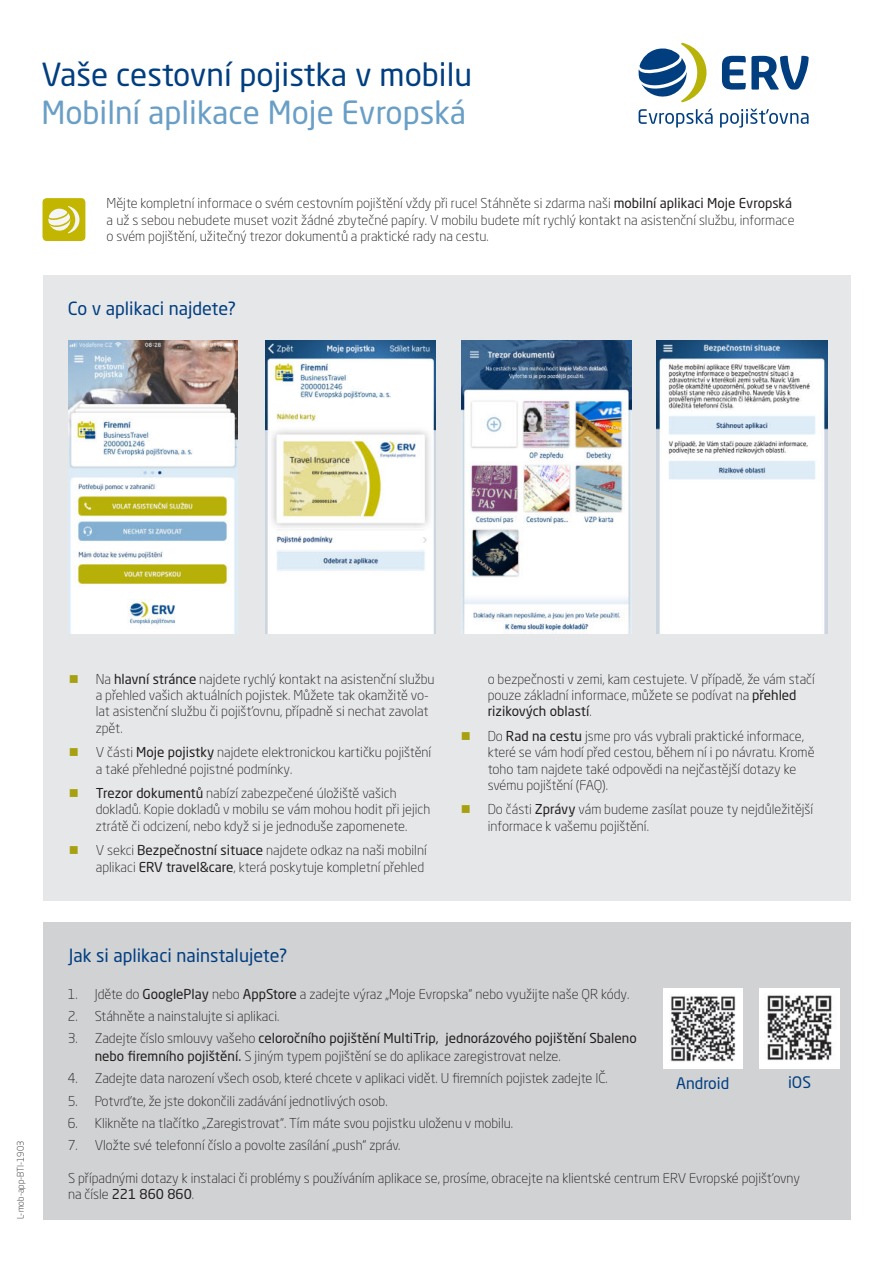
<style>
.page{position:relative;width:893px;height:1263px;background:#fff}
.page>*{position:absolute;margin:0;border:0;box-sizing:border-box;transform-origin:0 0}
.t1{font:31.5px "Neo Sans Pro";color:#013e80}
.t2{font:31.5px "Neo Sans Pro";color:#699ec6}
.t3{font:18px "Neo Sans Pro";color:#013e80}
.t4{font:15.75px "Neo Sans Pro";color:#013e80}
.t5{font:300 13.5px/16.2px "Neo Sans Pro";color:#231f20}
.t6{font:13.5px/18px "Neo Sans Pro";color:#231f20}
.t7{font:300 9px "Neo Sans Pro";color:#231f20}
.s1{font-weight:400}
.s2{font-weight:300}
</style>
<div class="page">
<div style="left:43px;top:275px;width:807px;height:625px;background:#e6e7e9"></div>
<div style="left:43px;top:922px;width:807px;height:298px;background:#d1d2d4"></div>
<img style="left:265px;top:340px;width:170px;height:293px">
<img style="left:656px;top:340px;width:171px;height:293px">
<img style="left:68px;top:340px;width:170px;height:293px">
<div style="left:43px;top:198px;width:42px;height:43px;background:#c2b600;border-radius:4px"></div>
<svg style="left:48px;top:206px;width:31px;height:27px"></svg>
<img style="left:663px;top:989px;width:80px;height:79px">
<img style="left:760px;top:989px;width:79px;height:80px">
<svg style="left:722px;top:56px;width:86px;height:34px"></svg>
<svg style="left:639px;top:109px;width:74px;height:18px"></svg>
<svg style="left:720px;top:109px;width:88px;height:18px"></svg>
<svg style="left:638px;top:43px;width:68px;height:60px"></svg>
<img style="left:461px;top:340px;width:171px;height:293px">
<img style="left:465px;top:397px;width:162px;height:197px">
<h1 class="t1" style="left:41px;top:61px;width:432px">Vaše cestovní pojistka v mobilu</h1>
<h1 class="t2" style="left:41px;top:99px;width:426px">Mobilní aplikace Moje Evropská</h1>
<p class="t5" style="left:107px;top:195px;width:690px">Mějte kompletní informace o svém cestovním pojištění vždy při ruce! Stáhněte si zdarma naši <span class="s1">mobilní aplikaci Moje Evropská </span>a už s sebou nebudete muset vozit žádné zbytečné papíry. V mobilu budete mít rychlý kontakt na asistenční službu, informace o svém pojištění, užitečný trezor dokumentů a praktické rady na cestu.</p>
<h2 class="t3" style="left:68px;top:301px;width:170px">Co v aplikaci najdete?</h2>
<p class="t7" style="left:15px;top:1219px;width:80px;rotate:-90deg">L-mob-app-BTI-1903</p>
<p class="t5" style="left:96px;top:671px;width:340px">Na <span class="s1">hlavní stránce</span> najdete rychlý kontakt na asistenční službu a přehled vašich aktuálních pojistek. Můžete tak okamžitě vo&shy;lat asistenční službu či pojišťovnu, případně si nechat zavolat zpět.</p>
<p class="t5" style="left:96px;top:744px;width:337px">V části <span class="s1">Moje pojistky</span> najdete elektronickou kartičku pojištění a také přehledné pojistné podmínky.</p>
<p class="t5" style="left:96px;top:785px;width:336px"><span class="s1">Trezor dokumentů</span> nabízí zabezpečené úložiště vašich dokladů. Kopie dokladů v mobilu se vám mohou hodit při jejich ztrátě či odcizení, nebo když si je jednoduše zapomenete.</p>
<p class="t5" style="left:96px;top:842px;width:333px">V sekci <span class="s1">Bezpečnostní situace</span> najdete odkaz na naši mobilní aplikaci <span class="s1">ERV travel&amp;care</span>, která poskytuje kompletní přehled</p>
<p class="t5" style="left:488px;top:671px;width:329px">o bezpečnosti v zemi, kam cestujete. V případě, že vám stačí pouze základní informace, můžete se podívat na <span class="s1">přehled rizikových oblastí</span>.</p>
<p class="t5" style="left:488px;top:728px;width:328px">Do <span class="s1">Rad na cestu</span> jsme pro vás vybrali praktické informace, které se vám hodí před cestou, během ní i po návratu. Kromě toho tam najdete také odpovědi na nejčastější dotazy ke svému pojištění (FAQ).</p>
<p class="t5" style="left:488px;top:801px;width:327px">Do části <span class="s1">Zprávy</span> vám budeme zasílat pouze ty nejdůležitější informace k vašemu pojištění.</p>
<h2 class="t3" style="left:69px;top:947px;width:220px">Jak si aplikaci nainstalujete?</h2>
<p class="t5" style="left:68px;top:985px;width:563px">1. Jděte do <span class="s1">GooglePlay</span> nebo <span class="s1">AppStore</span> a zadejte výraz „Moje Evropska“ nebo využijte naše QR kódy.</p>
<p class="t5" style="left:68px;top:1008px;width:213px">2. Stáhněte a nainstalujte si aplikaci.</p>
<p class="t6" style="left:95px;top:1030px;width:543px;text-indent:-27px"><span class="s2">3. Zadejte číslo smlouvy vašeho</span> celoročního pojištění MultiTrip, jednorázového pojištění Sbaleno nebo firemního pojištění. <span class="s2">S jiným typem pojištění se do aplikace zaregistrovat nelze.</span></p>
<p class="t5" style="left:68px;top:1070px;width:542px">4. Zadejte data narození všech osob, které chcete v aplikaci vidět. U firemních pojistek zadejte IČ.</p>
<p class="t5" style="left:68px;top:1092px;width:321px">5. Potvrďte, že jste dokončili zadávání jednotlivých osob.</p>
<p class="t5" style="left:68px;top:1115px;width:447px">6. Klikněte na tlačítko „Zaregistrovat“. Tím máte svou pojistku uloženu v mobilu.</p>
<p class="t5" style="left:68px;top:1137px;width:334px">7. Vložte své telefonní číslo a povolte zasílání „push“ zpráv.</p>
<p class="t4" style="left:676px;top:1076px;width:55px">Android</p>
<p class="t4" style="left:788px;top:1075px;width:24px">iOS</p>
<p class="t5" style="left:68px;top:1170px;width:733px">S případnými dotazy k instalaci či problémy s používáním aplikace se, prosíme, obracejte na klientské centrum ERV Evropské pojišťovny na čísle <span class="s1">221 860 860</span>.</p>
</div>
